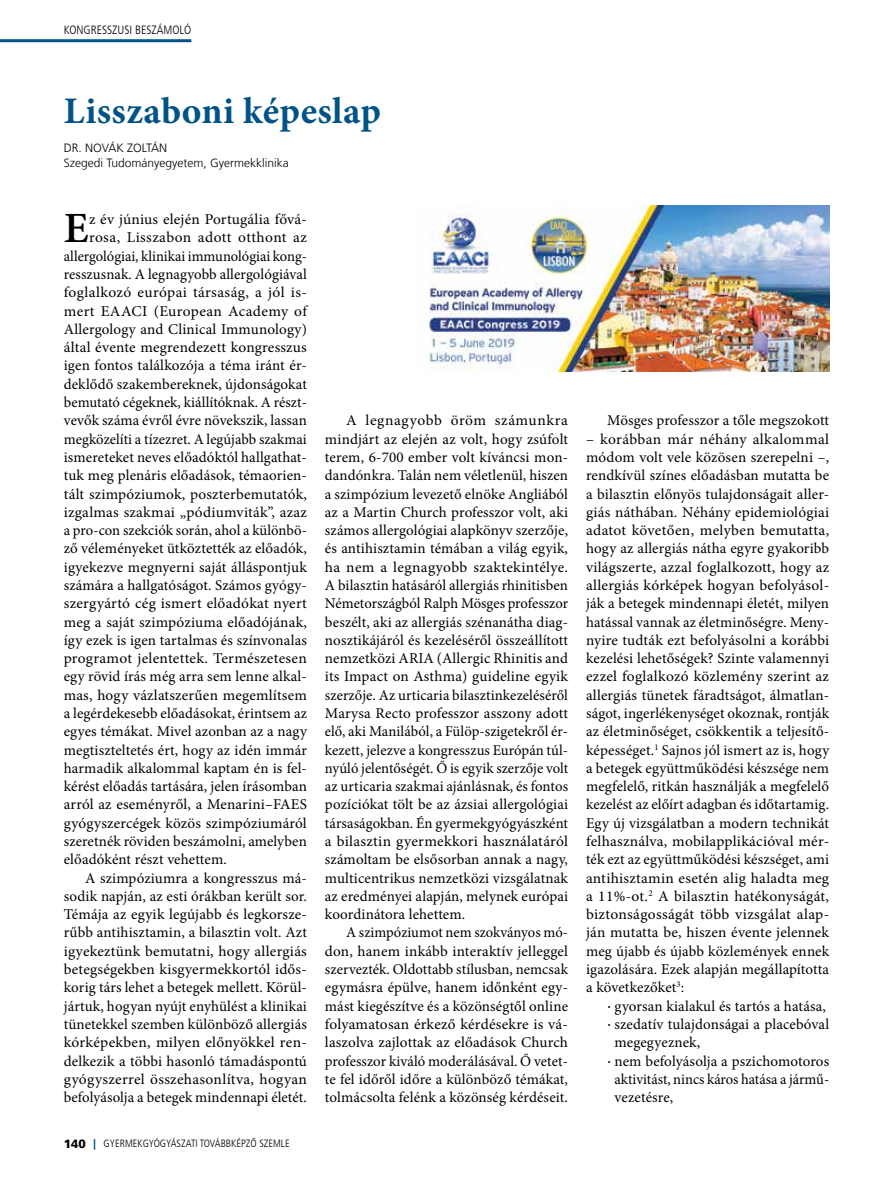
<style>
.page{position:relative;width:893px;height:1191px;background:#fff}
.page>*{position:absolute;margin:0;border:0;box-sizing:border-box;transform-origin:0 0}
.t1{font:600 43.2px "Minion Pro";color:#000}
.t2{font:700 37.5px "Minion Pro";letter-spacing:.01em;color:#005387}
.t3{font:15px/18.3px "Minion Pro";letter-spacing:.01em;color:#000;text-align:justify}
.t4{font:300 12px/14.4px "Frutiger LT Com";color:#000}
.t5{font:300 condensed 12px "Frutiger LT Com";color:#000}
.t6{font:300 condensed 10.5px "Frutiger LT Com";color:#000}
.s1{font-weight:900;font-stretch:normal;font-size:12px}
.s2{font-weight:900;font-stretch:normal;color:#005387}
</style>
<div class="page">
<hr style="left:0;top:39px;width:191px;height:3px;background:#005387">
<img style="left:429px;top:206px;width:400px;height:166px">
<p class="t5" style="left:64px;top:22px;width:129px">KONGRESSZUSI BESZÁMOLÓ</p>
<h2 class="t2" style="left:64px;top:85px;width:319px">Lisszaboni képeslap</h2>
<p class="t4" style="left:64px;top:141px;width:226px">Dr. Novák Zoltán<br>Szegedi Tudományegyetem, Gyermekklinika</p>
<h1 class="t1" style="left:64px;top:199px;width:26px">E</h1>
<p class="t3" style="left:89px;top:210px;width:219px">z év június elején Portugália fővá-</p>
<p class="t3" style="left:89px;top:228px;width:219px">rosa, Lisszabon adott otthont az</p>
<p class="t3" style="left:64px;top:247px;width:245px">allergológiai, klinikai immunológiai kong-</p>
<p class="t3" style="left:64px;top:265px;width:245px">resszusnak. A legnagyobb allergológiával</p>
<p class="t3" style="left:64px;top:283px;width:245px">foglalkozó európai társaság, a jól is-</p>
<p class="t3" style="left:64px;top:302px;width:245px">mert EAACI (European Academy of</p>
<p class="t3" style="left:64px;top:320px;width:245px">Allergology and Clinical Immunology)</p>
<p class="t3" style="left:64px;top:338px;width:245px">által évente megrendezett kongresszus</p>
<p class="t3" style="left:64px;top:356px;width:245px">igen fontos találkozója a téma iránt ér-</p>
<p class="t3" style="left:64px;top:375px;width:245px">deklődő szakembereknek, újdonságokat</p>
<p class="t3" style="left:64px;top:393px;width:245px">bemutató cégeknek, kiállítóknak. A részt-</p>
<p class="t3" style="left:64px;top:411px;width:245px">vevők száma évről évre növekszik, lassan</p>
<p class="t3" style="left:64px;top:430px;width:245px">megközelíti a tízezret. A legújabb szakmai</p>
<p class="t3" style="left:64px;top:448px;width:245px">ismereteket neves előadóktól hallgathat-</p>
<p class="t3" style="left:64px;top:466px;width:245px">tuk meg plenáris előadások, témaorien-</p>
<p class="t3" style="left:64px;top:484px;width:245px">tált szimpóziumok, poszterbemutatók,</p>
<p class="t3" style="left:64px;top:503px;width:245px">izgalmas szakmai „pódiumviták”, azaz</p>
<p class="t3" style="left:64px;top:521px;width:245px">a pro-con szekciók során, ahol a különbö-</p>
<p class="t3" style="left:64px;top:539px;width:245px">ző véleményeket ütköztették az előadók,</p>
<p class="t3" style="left:64px;top:558px;width:245px">igyekezve megnyerni saját álláspontjuk</p>
<p class="t3" style="left:64px;top:576px;width:245px">számára a hallgatóságot. Számos gyógy-</p>
<p class="t3" style="left:64px;top:594px;width:245px">szergyártó cég ismert előadókat nyert</p>
<p class="t3" style="left:64px;top:612px;width:245px">meg a saját szimpóziuma előadójának,</p>
<p class="t3" style="left:64px;top:631px;width:245px">így ezek is igen tartalmas és színvonalas</p>
<p class="t3" style="left:64px;top:649px;width:245px">programot jelentettek. Természetesen</p>
<p class="t3" style="left:64px;top:667px;width:245px">egy rövid írás még arra sem lenne alkal-</p>
<p class="t3" style="left:64px;top:686px;width:245px">mas, hogy vázlatszerűen megemlítsem</p>
<p class="t3" style="left:64px;top:704px;width:245px">a legérdekesebb előadásokat, érintsem az</p>
<p class="t3" style="left:64px;top:722px;width:245px">egyes témákat. Mivel azonban az a nagy</p>
<p class="t3" style="left:64px;top:740px;width:245px">megtiszteltetés ért, hogy az idén immár</p>
<p class="t3" style="left:64px;top:759px;width:245px">harmadik alkalommal kaptam én is fel-</p>
<p class="t3" style="left:64px;top:777px;width:245px">kérést előadás tartására, jelen írásomban</p>
<p class="t3" style="left:64px;top:795px;width:245px">arról az eseményről, a Menarini–FAES</p>
<p class="t3" style="left:64px;top:814px;width:245px">gyógyszercégek közös szimpóziumáról</p>
<p class="t3" style="left:64px;top:832px;width:245px">szeretnék röviden beszámolni, amelyben</p>
<p class="t3" style="left:64px;top:850px;width:165px">előadóként részt vehettem.</p>
<p class="t3" style="left:85px;top:868px;width:223px">A szimpóziumra a kongresszus má-</p>
<p class="t3" style="left:64px;top:887px;width:245px">sodik napján, az esti órákban került sor.</p>
<p class="t3" style="left:64px;top:905px;width:245px">Témája az egyik legújabb és legkorsze-</p>
<p class="t3" style="left:64px;top:923px;width:245px">rűbb antihisztamin, a bilasztin volt. Azt</p>
<p class="t3" style="left:64px;top:942px;width:245px">igyekeztünk bemutatni, hogy allergiás</p>
<p class="t3" style="left:64px;top:960px;width:245px">betegségekben kisgyermekkortól idős-</p>
<p class="t3" style="left:64px;top:978px;width:245px">korig társ lehet a betegek mellett. Körül-</p>
<p class="t3" style="left:64px;top:996px;width:245px">jártuk, hogyan nyújt enyhülést a klinikai</p>
<p class="t3" style="left:64px;top:1015px;width:245px">tünetekkel szemben különböző allergiás</p>
<p class="t3" style="left:64px;top:1033px;width:245px">kórképekben, milyen előnyökkel ren-</p>
<p class="t3" style="left:64px;top:1051px;width:245px">delkezik a többi hasonló támadáspontú</p>
<p class="t3" style="left:64px;top:1070px;width:245px">gyógyszerrel összehasonlítva, hogyan</p>
<p class="t3" style="left:64px;top:1088px;width:245px">befolyásolja a betegek mindennapi életét.</p>
<p class="t6" style="left:64px;top:1136px;width:227px"><span class="s1">140</span> <span class="s2">|</span> GYERMEKGYÓGYÁSZATI TOVÁBBKÉPZŐ SZEMLE</p>
<p class="t3" style="left:325px;top:411px;width:245px;text-indent:21px">A legnagyobb öröm számunkra mindjárt az elején az volt, hogy zsúfolt terem, 6-700 ember volt kíváncsi mon&shy;dandónkra. Talán nem véletlenül, hiszen a szimpózium levezető elnöke Angliából az a Martin Church professzor volt, aki számos allergológiai alapkönyv szerzője, és antihisztamin témában a világ egyik, ha nem a legnagyobb szaktekintélye.<br>A bilasztin hatásáról allergiás rhinitisben Németországból Ralph Mösges professzor beszélt, aki az allergiás szénanátha diag&shy;nosztikájáról és kezeléséről összeállított nemzetközi ARIA (Allergic Rhinitis and its Impact on Asthma) guideline egyik szerzője. Az urticaria bilasztinkezeléséről Marysa Recto professzor asszony adott elő, aki Manilából, a Fülöp-szigetekről ér&shy;kezett, jelezve a kongresszus Európán túl&shy;nyúló jelentőségét. Ő is egyik szerzője volt az urticaria szakmai ajánlásnak, és fontos pozíciókat tölt be az ázsiai allergológiai társaságokban. Én gyermekgyógyászként a bilasztin gyermekkori használatáról számoltam be elsősorban annak a nagy, multicentrikus nemzetközi vizsgálatnak az eredményei alapján, melynek európai koordinátora lehettem.</p>
<p class="t3" style="left:325px;top:923px;width:245px;text-indent:21px">A szimpóziumot nem szokványos mó&shy;don, hanem inkább interaktív jelleggel szervezték. Oldottabb stílusban, nemcsak egymásra épülve, hanem időnként egy&shy;mást kiegészítve és a közönségtől online folyamatosan érkező kérdésekre is vá&shy;laszolva zajlottak az előadások Church professzor kiváló moderálásával. Ő vetet&shy;te fel időről időre a különböző témákat, tolmácsolta felénk a közönség kérdéseit.</p>
<p class="t3" style="left:607px;top:411px;width:223px">Mösges professzor a tőle megszokott</p>
<p class="t3" style="left:586px;top:430px;width:245px">– korábban már néhány alkalommal módom volt vele közösen szerepelni –, rendkívül színes előadásban mutatta be a bilasztin előnyös tulajdonságait aller&shy;giás náthában. Néhány epidemiológiai adatot követően, melyben bemutatta, hogy az allergiás nátha egyre gyakoribb világszerte, azzal foglalkozott, hogy az allergiás kórképek hogyan befolyásol&shy;ják a betegek mindennapi életét, milyen hatással vannak az életminőségre. Men - nyire tudták ezt befolyásolni a korábbi kezelési lehetőségek? Szinte valamennyi ezzel foglalkozó közlemény szerint az allergiás tünetek fáradtságot, álmatlan&shy;ságot, ingerlékenységet okoznak, rontják az életminőséget, csökkentik a teljesítő&shy;képességet.<sup>1</sup> Sajnos jól ismert az is, hogy a betegek együttműködési készsége nem megfelelő, ritkán használják a megfelelő kezelést az előírt adagban és időtartamig.<br>Egy új vizsgálatban a modern technikát felhasználva, mobilapplikációval mér&shy;ték ezt az együttműködési készséget, ami antihisztamin esetén alig haladta meg a 11%-ot.<sup>2</sup> A bilasztin hatékonyságát, biztonságosságát több vizsgálat alap&shy;ján mutatta be, hiszen évente jelennek meg újabb és újabb közlemények ennek igazolására. Ezek alapján megállapította a következőket<sup>3</sup>:</p>
<p class="t3" style="left:607px;top:996px;width:220px">· gyorsan kialakul és tartós a hatása,</p>
<p class="t3" style="left:607px;top:1015px;width:223px">· szedatív tulajdonságai a placebóval</p>
<p class="t3" style="left:614px;top:1033px;width:87px">megegyeznek,</p>
<p class="t3" style="left:607px;top:1051px;width:223px">· nem befolyásolja a pszichomotoros</p>
<p class="t3" style="left:614px;top:1070px;width:216px">aktivitást, nincs káros hatása a jármű-</p>
<p class="t3" style="left:614px;top:1088px;width:60px">vezetésre,</p>
</div>
